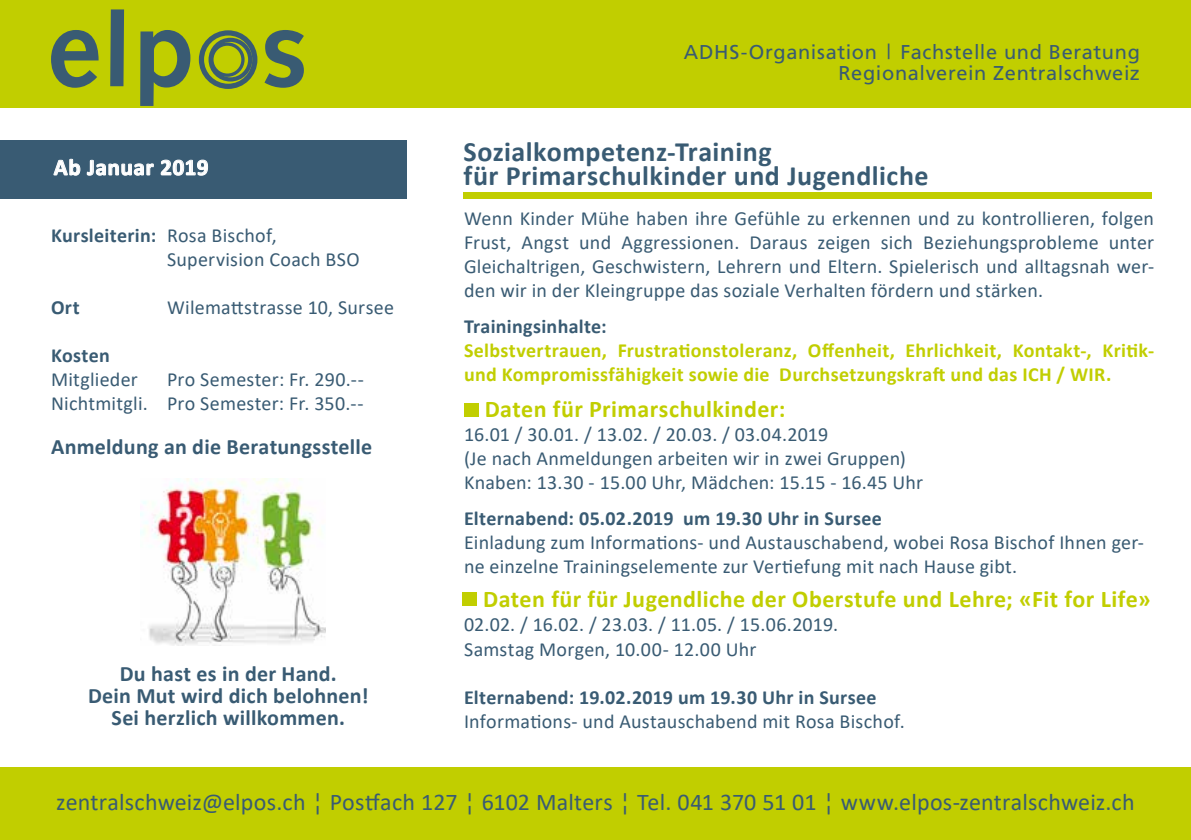
<style>
.page{position:relative;width:1191px;height:840px;background:#fff}
.page>*{position:absolute;margin:0;border:0;box-sizing:border-box;transform-origin:0 0}
.t1{font:700 28px/24px "Calibri";letter-spacing:.015em;color:#395b73}
.t2{font:24px "Calibri";letter-spacing:.005em;color:#395b73}
.t3{font:700 24px "Calibri";letter-spacing:.02em;color:#c1ce00}
.t4{font:700 23px "Calibri";letter-spacing:.025em;color:#fff}
.t5{font:700 22px/22px "Calibri";letter-spacing:.01em;color:#395b73;text-align:center}
.t6{font:20px/24px "Calibri";letter-spacing:.01em;color:#395b73}
.t7{font:700 20px/24px "Calibri";letter-spacing:.015em;color:#c1ce00}
.t8{font:700 20px "Calibri";letter-spacing:.015em;color:#395b73}
.t9{font:20px/21.8px "Frutiger";letter-spacing:.03em;color:#395b73;text-align:right}
.s1{font-weight:700}
.s2{font-family:"Koz Go Pro"}
</style>
<div class="page">
<div style="left:0;top:0;width:1191px;height:108px;background:#c1ce00"></div>
<div style="left:0;top:767px;width:1191px;height:72px;background:#c1ce00"></div>
<div style="left:0;top:140px;width:407px;height:58px;background:#395b73"></div>
<svg style="left:51px;top:30px;width:48px;height:58px"></svg>
<svg style="left:264px;top:30px;width:40px;height:58px"></svg>
<svg style="left:110px;top:9px;width:14px;height:77px"></svg>
<svg style="left:140px;top:30px;width:50px;height:76px"></svg>
<svg style="left:199px;top:30px;width:58px;height:59px"></svg>
<svg style="left:54px;top:158px;width:26px;height:17px"></svg>
<svg style="left:87px;top:160px;width:67px;height:15px"></svg>
<svg style="left:161px;top:160px;width:47px;height:15px"></svg>
<div style="left:463px;top:192px;width:688px;height:6px;background:#c1ce00"></div>
<div style="left:464px;top:403px;width:15px;height:14px;background:#c1ce00"></div>
<div style="left:462px;top:592px;width:15px;height:13px;background:#c1ce00"></div>
<img style="left:140px;top:478px;width:185px;height:167px">
<p class="t4" style="left:54px;top:151px;width:156px">Ab Januar 2019</p>
<p class="t6" style="left:167px;top:223px;width:194px;text-indent:-116px"><span class="s1">Kursleiterin:</span> Rosa Bischof,<br>Supervision Coach BSO</p>
<p class="t8" style="left:51px;top:293px;width:30px">Ort</p>
<p class="t6" style="left:167px;top:295px;width:228px">Wilemattstrasse 10, Sursee</p>
<p class="t8" style="left:51px;top:341px;width:60px">Kosten</p>
<p class="t6" style="left:51px;top:367px;width:88px">Mitglieder</p>
<p class="t6" style="left:51px;top:367px;width:314px;text-align:right">Pro Semester: Fr. 290.--<br>Nichtmitgli. Pro Semester: Fr. 350.--</p>
<p class="t5" style="left:51px;top:435px;width:323px">Anmeldung an die Beratungsstelle</p>
<p class="t5" style="left:88px;top:661px;width:282px">Du hast es in der Hand.<br>Dein Mut wird dich belohnen!<br>Sei herzlich willkommen.</p>
<p class="t9" style="left:684px;top:41px;width:457px">ADHS-Organisation <span class="s2">I</span> Fachstelle und Beratung<br>Regionalverein Zentralschweiz</p>
<h1 class="t1" style="left:463px;top:139px;width:466px">Sozialkompetenz-Training<br>für Primarschulkinder und Jugendliche</h1>
<p class="t6" style="left:464px;top:206px;width:691px;text-align:justify">Wenn Kinder Mühe haben ihre Gefühle zu erkennen und zu kontrollieren, folgen Frust, Angst und Aggressionen. Daraus zeigen sich Beziehungsprobleme unter Gleichaltrigen, Geschwistern, Lehrern und Eltern. Spielerisch und alltagsnah wer&shy;den wir in der Kleingruppe das soziale Verhalten fördern und stärken.</p>
<p class="t8" style="left:464px;top:312px;width:144px">Trainingsinhalte:</p>
<p class="t7" style="left:464px;top:338px;width:691px">Selbstvertrauen, Frustrationstoleranz, Offenheit, Ehrlichkeit, Kontakt-, Kritik&shy;und Kompromissfähigkeit sowie die Durchsetzungskraft und das ICH / WIR.</p>
<p class="t3" style="left:485px;top:392px;width:302px">Daten für Primarschulkinder:</p>
<p class="t6" style="left:464px;top:422px;width:460px">16.01 / 30.01. / 13.02. / 20.03. / 03.04.2019<br>(Je nach Anmeldungen arbeiten wir in zwei Gruppen)<br>Knaben: 13.30 - 15.00 Uhr, Mädchen: 15.15 - 16.45 Uhr</p>
<p class="t8" style="left:464px;top:504px;width:419px">Elternabend: 05.02.2019 um 19.30 Uhr in Sursee</p>
<p class="t6" style="left:464px;top:530px;width:681px">Einladung zum Informations- und Austauschabend, wobei Rosa Bischof Ihnen ger&shy;ne einzelne Trainingselemente zur Vertiefung mit nach Hause gibt.</p>
<p class="t3" style="left:483px;top:582px;width:669px">Daten für für Jugendliche der Oberstufe und Lehre; «Fit for Life»</p>
<p class="t6" style="left:464px;top:612px;width:375px">02.02. / 16.02. / 23.03. / 11.05. / 15.06.2019.<br>Samstag Morgen, 10.00- 12.00 Uhr</p>
<p class="t8" style="left:464px;top:682px;width:414px">Elternabend: 19.02.2019 um 19.30 Uhr in Sursee</p>
<p class="t6" style="left:464px;top:708px;width:442px">Informations- und Austauschabend mit Rosa Bischof.</p>
<p class="t2" style="left:56px;top:784px;width:1079px">zentralschweiz@elpos.ch ¦ Postfach 127 ¦ 6102 Malters ¦ Tel. 041 370 51 01 ¦ www.elpos-zentralschweiz.ch</p>
</div>
